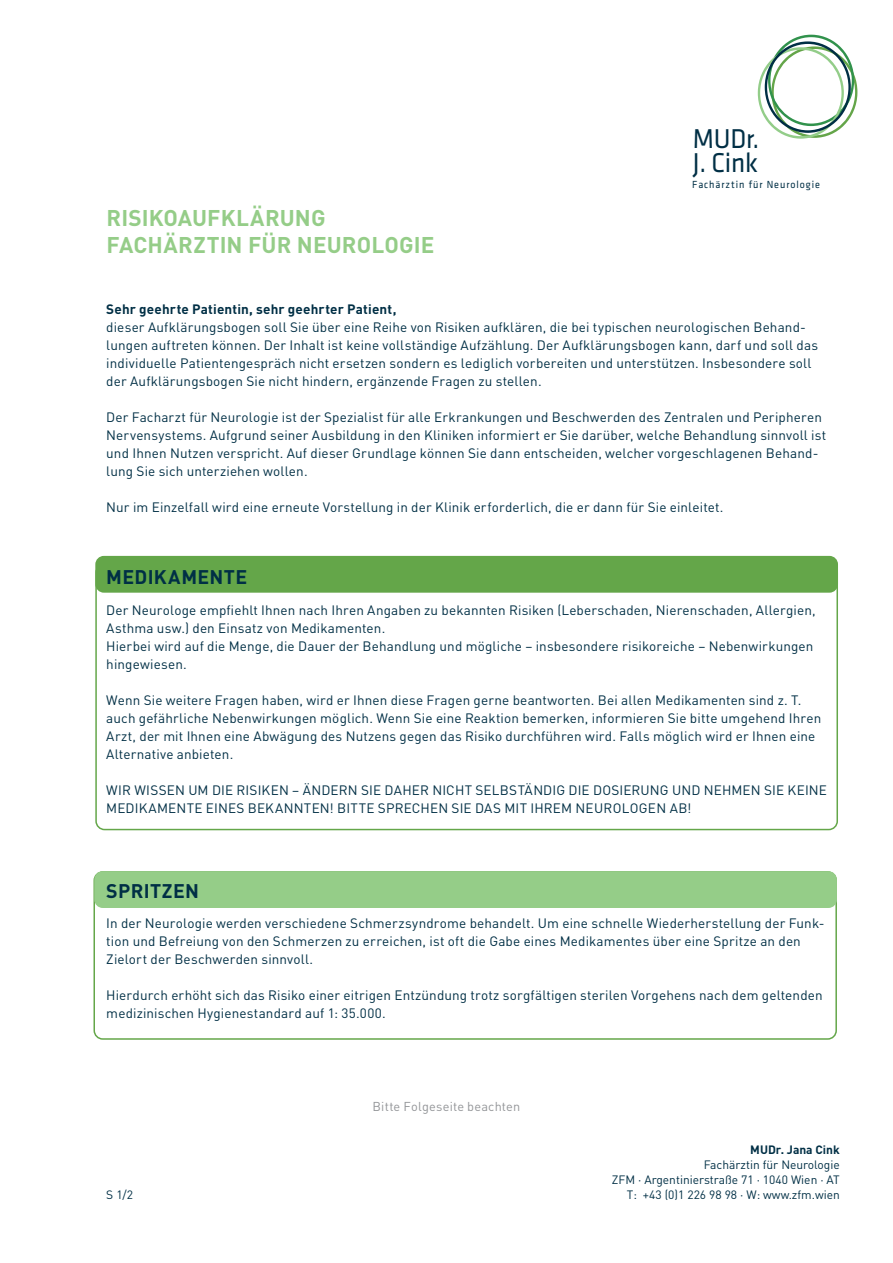
<style>
.page{position:relative;width:893px;height:1263px;background:#fff}
.page>*{position:absolute;margin:0;border:0;box-sizing:border-box;transform-origin:0 0}
.t1{font:28.2px/24.2px "Klavika Basic";letter-spacing:-.01em;color:#002f45;scale:.94 1}
.t2{font:700 22.5px/27px "DIN Pro";letter-spacing:.005em;color:#95cd88}
.t3{font:700 19.5px "DIN Pro";letter-spacing:.02em;color:#002f45}
.t4{font:13.5px/18px "DIN Pro";letter-spacing:.01em;color:#002f45}
.t5{font:700 13.5px "DIN Pro";letter-spacing:.01em;color:#002f45}
.t6{font:12.75px "DIN Pro";letter-spacing:.015em;color:#939598}
.t7{font:12px/15px "DIN Pro";color:#002f45;text-align:right}
.t8{font:700 12px "DIN Pro";color:#002f45}
.t9{font:10.65px "Klavika Basic";letter-spacing:.095em;color:#002f45;scale:.94 1}
</style>
<div class="page">
<div style="left:93px;top:871px;width:744px;height:169px;border:2px solid #64a649;border-radius:9px"></div>
<div style="left:95px;top:556px;width:743px;height:37px;background:#64a649;border-radius:9px"></div>
<div style="left:94px;top:871px;width:743px;height:37px;background:#95cd88;border-radius:9px"></div>
<svg style="left:758px;top:35px;width:99px;height:104px"></svg>
<h2 class="t2" style="left:106px;top:203px;width:329px">RISIKOAUFKLÄRUNG<br>FACHÄRZTIN FÜR NEUROLOGIE</h2>
<h1 class="t1" style="left:693px;top:126px;width:72px">MUDr.<br>J. Cink</h1>
<p class="t9" style="left:692px;top:178px;width:138px">Fachärztin für Neurologie</p>
<p class="t5" style="left:106px;top:300px;width:292px">Sehr geehrte Patientin, sehr geehrter Patient,</p>
<p class="t4" style="left:106px;top:318px;width:713px">dieser Aufklärungsbogen soll Sie über eine Reihe von Risiken aufklären, die bei typischen neurologischen Behand&shy;lungen auftreten können. Der Inhalt ist keine vollständige Aufzählung. Der Aufklärungsbogen kann, darf und soll das individuelle Patientengespräch nicht ersetzen sondern es lediglich vorbereiten und unterstützen. Insbesondere soll der Aufklärungsbogen Sie nicht hindern, ergänzende Fragen zu stellen.</p>
<p class="t4" style="left:106px;top:408px;width:721px">Der Facharzt für Neurologie ist der Spezialist für alle Erkrankungen und Beschwerden des Zentralen und Peripheren Nervensystems. Aufgrund seiner Ausbildung in den Kliniken informiert er Sie darüber, welche Behandlung sinnvoll ist und Ihnen Nutzen verspricht. Auf dieser Grundlage können Sie dann entscheiden, welcher vorgeschlagenen Behand&shy;lung Sie sich unterziehen wollen.</p>
<p class="t4" style="left:106px;top:498px;width:619px">Nur im Einzelfall wird eine erneute Vorstellung in der Klinik erforderlich, die er dann für Sie einleitet.</p>
<h3 class="t3" style="left:106px;top:564px;width:142px">MEDIKAMENTE</h3>
<p class="t4" style="left:106px;top:600px;width:711px">Der Neurologe empfiehlt Ihnen nach Ihren Angaben zu bekannten Risiken (Leberschaden, Nierenschaden, Allergien, Asthma usw.) den Einsatz von Medikamenten.<br>Hierbei wird auf die Menge, die Dauer der Behandlung und mögliche – insbesondere risikoreiche – Nebenwirkungen hingewiesen.</p>
<p class="t4" style="left:106px;top:690px;width:716px">Wenn Sie weitere Fragen haben, wird er Ihnen diese Fragen gerne beantworten. Bei allen Medikamenten sind z. T. auch gefährliche Nebenwirkungen möglich. Wenn Sie eine Reaktion bemerken, informieren Sie bitte umgehend Ihren Arzt, der mit Ihnen eine Abwägung des Nutzens gegen das Risiko durchführen wird. Falls möglich wird er Ihnen eine Alternative anbieten.</p>
<p class="t4" style="left:106px;top:780px;width:722px">WIR WISSEN UM DIE RISIKEN – ÄNDERN SIE DAHER NICHT SELBSTÄNDIG DIE DOSIERUNG UND NEHMEN SIE KEINE<br>MEDIKAMENTE EINES BEKANNTEN! BITTE SPRECHEN SIE DAS MIT IHREM NEUROLOGEN AB!</p>
<h3 class="t3" style="left:106px;top:877px;width:94px">SPRITZEN</h3>
<p class="t4" style="left:106px;top:914px;width:720px">In der Neurologie werden verschiedene Schmerzsyndrome behandelt. Um eine schnelle Wiederherstellung der Funk&shy;tion und Befreiung von den Schmerzen zu erreichen, ist oft die Gabe eines Medikamentes über eine Spritze an den<br>Zielort der Beschwerden sinnvoll.</p>
<p class="t4" style="left:106px;top:986px;width:718px">Hierdurch erhöht sich das Risiko einer eitrigen Entzündung trotz sorgfältigen sterilen Vorgehens nach dem geltenden medizinischen Hygienestandard auf 1: 35.000.</p>
<p class="t6" style="left:373px;top:1098px;width:149px">Bitte Folgeseite beachten</p>
<p class="t8" style="left:750px;top:1142px;width:91px">MUDr. Jana Cink</p>
<p class="t7" style="left:612px;top:1157px;width:230px">Fachärztin für Neurologie<br>ZFM ∤ Argentinierstraße 71 ∤ 1040 Wien ∤ AT</p>
<p class="t7" style="left:106px;top:1187px;width:28px">S 1/2</p>
<p class="t7" style="left:627px;top:1187px;width:214px">T: +43 (0)1 226 98 98 ∤ W: www.zfm.wien</p>
</div>
